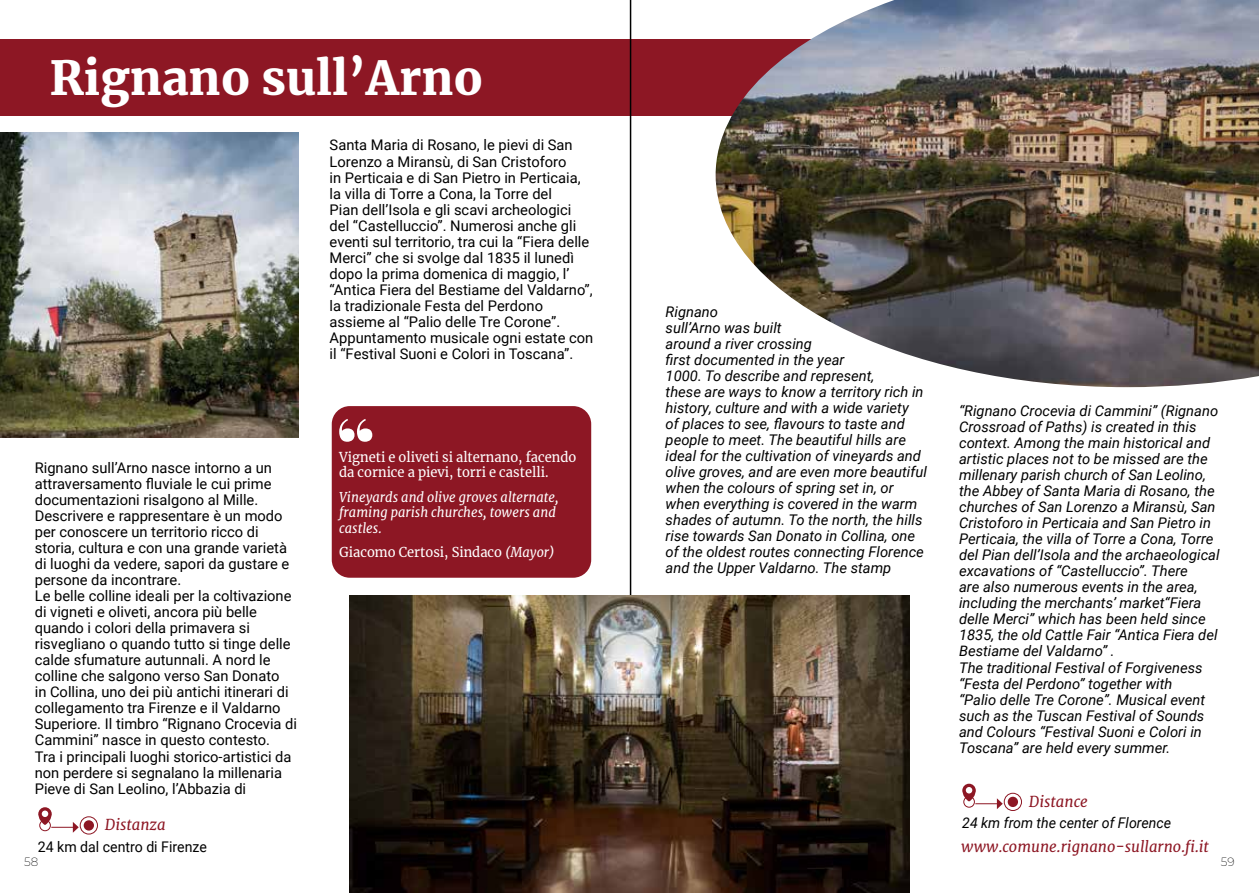
<style>
.page{position:relative;width:1259px;height:893px;background:#fff}
.page>*{position:absolute;margin:0;border:0;box-sizing:border-box;transform-origin:0 0}
.t1{font:900 46.5px "Merriweather";color:#fff}
.t2{font:italic 15px "Merriweather";color:#8d1724}
.t3{font:italic 14.7px/16px "Roboto";color:#000}
.t4{font:14.7px/16px "Roboto";color:#000}
.t5{font:italic 14.7px "Roboto";color:#000;scale:.96 1}
.t6{font:14.7px "Roboto";color:#000;scale:.96 1}
.t7{font:13.5px/15.8px "Merriweather";color:#fff;scale:.96 1}
.t8{font:italic 13.5px/15.8px "Merriweather";color:#fff;scale:.96 1}
.t9{font:200 12px "Montserrat Alternates";color:#000}
.s1{font-style:italic}
</style>
<div class="page">
<div style="left:0;top:39px;width:1205px;height:77px;background:#8d1724"></div>
<hr style="left:630px;top:0;width:1px;height:893px;background:#000">
<img style="left:715px;top:0;width:544px;height:387px">
<img style="left:350px;top:595px;width:559px;height:298px">
<img style="left:0;top:133px;width:298px;height:305px">
<div style="left:332px;top:406px;width:259px;height:172px;background:#8d1724;border-radius:18px"></div>
<svg style="left:339px;top:419px;width:33px;height:23px"></svg>
<div style="left:80px;top:816px;width:18px;height:18px;border:1px solid #8d1724;border-radius:50%"></div>
<div style="left:84px;top:820px;width:10px;height:11px;background:#8d1724;border-radius:50%"></div>
<svg style="left:38px;top:807px;width:41px;height:26px"></svg>
<div style="left:1004px;top:793px;width:18px;height:18px;border:1px solid #8d1724;border-radius:50%"></div>
<div style="left:1007px;top:797px;width:11px;height:10px;background:#8d1724;border-radius:50%"></div>
<svg style="left:962px;top:784px;width:40px;height:25px"></svg>
<h1 class="t1" style="left:50px;top:45px;width:435px">Rignano sull’Arno</h1>
<p class="t4" style="left:330px;top:137px;width:265px">Santa Maria di Rosano, le pievi di San Lorenzo a Miransù, di San Cristoforo<br>in Perticaia e di San Pietro in Perticaia, la villa di Torre a Cona, la Torre del<br>Pian dell’Isola e gli scavi archeologici del “Castelluccio”. Numerosi anche gli eventi sul territorio, tra cui la “Fiera delle Merci” che si svolge dal 1835 il lunedì dopo la prima domenica di maggio, l’ “Antica Fiera del Bestiame del Valdarno”, la tradizionale Festa del Perdono assieme al “Palio delle Tre Corone”.<br>Appuntamento musicale ogni estate con il “Festival Suoni e Colori in Toscana”.</p>
<p class="t4" style="left:35px;top:459px;width:264px">Rignano sull’Arno nasce intorno a un attraversamento fluviale le cui prime documentazioni risalgono al Mille.<br>Descrivere e rappresentare è un modo per conoscere un territorio ricco di storia, cultura e con una grande varietà di luoghi da vedere, sapori da gustare e persone da incontrare.<br>Le belle colline ideali per la coltivazione di vigneti e oliveti, ancora più belle quando i colori della primavera si risvegliano o quando tutto si tinge delle calde sfumature autunnali. A nord le colline che salgono verso San Donato<br>in Collina, uno dei più antichi itinerari di collegamento tra Firenze e il Valdarno Superiore. Il timbro “Rignano Crocevia di Cammini” nasce in questo contesto.<br>Tra i principali luoghi storico-artistici da non perdere si segnalano la millenaria Pieve di San Leolino, l’Abbazia di</p>
<p class="t7" style="left:339px;top:448px;width:249px">Vigneti e oliveti si alternano, facendo da cornice a pievi, torri e castelli.</p>
<p class="t8" style="left:339px;top:489px;width:230px">Vineyards and olive groves alternate, framing parish churches, towers and castles.</p>
<p class="t7" style="left:339px;top:544px;width:226px">Giacomo Certosi, Sindaco <span class="s1">(Mayor)</span></p>
<p class="t3" style="left:665px;top:303px;width:263px">Rignano<br>sull’Arno was built<br>around a river crossing<br>first documented in the year<br>1000. To describe and represent,<br>these are ways to know a territory rich in history, culture and with a wide variety<br>of places to see, flavours to taste and people to meet. The beautiful hills are ideal for the cultivation of vineyards and olive groves, and are even more beautiful when the colours of spring set in, or when everything is covered in the warm shades of autumn. To the north, the hills rise towards San Donato in Collina, one of the oldest routes connecting Florence and the Upper Valdarno. The stamp</p>
<p class="t3" style="left:959px;top:402px;width:262px">“Rignano Crocevia di Cammini” (Rignano Crossroad of Paths) is created in this context. Among the main historical and artistic places not to be missed are the millenary parish church of San Leolino, the Abbey of Santa Maria di Rosano, the churches of San Lorenzo a Miransù, San Cristoforo in Perticaia and San Pietro in Perticaia, the villa of Torre a Cona, Torre del Pian dell’Isola and the archaeological excavations of “Castelluccio”. There<br>are also numerous events in the area, including the merchants’ market“Fiera delle Merci” which has been held since 1835, the old Cattle Fair “Antica Fiera del Bestiame del Valdarno” .<br>The traditional Festival of Forgiveness “Festa del Perdono” together with<br>“Palio delle Tre Corone”. Musical event such as the Tuscan Festival of Sounds and Colours “Festival Suoni e Colori in Toscana” are held every summer.</p>
<p class="t2" style="left:1029px;top:792px;width:60px">Distance</p>
<p class="t2" style="left:105px;top:815px;width:62px">Distanza</p>
<p class="t5" style="left:962px;top:812px;width:219px">24 km from the center of Florence</p>
<p class="t2" style="left:961px;top:838px;width:249px">www.comune.rignano-sullarno.fi.it</p>
<p class="t6" style="left:38px;top:836px;width:178px">24 km dal centro di Firenze</p>
<p class="t9" style="left:24px;top:854px;width:16px">58</p>
<p class="t9" style="left:1220px;top:854px;width:15px">59</p>
</div>
